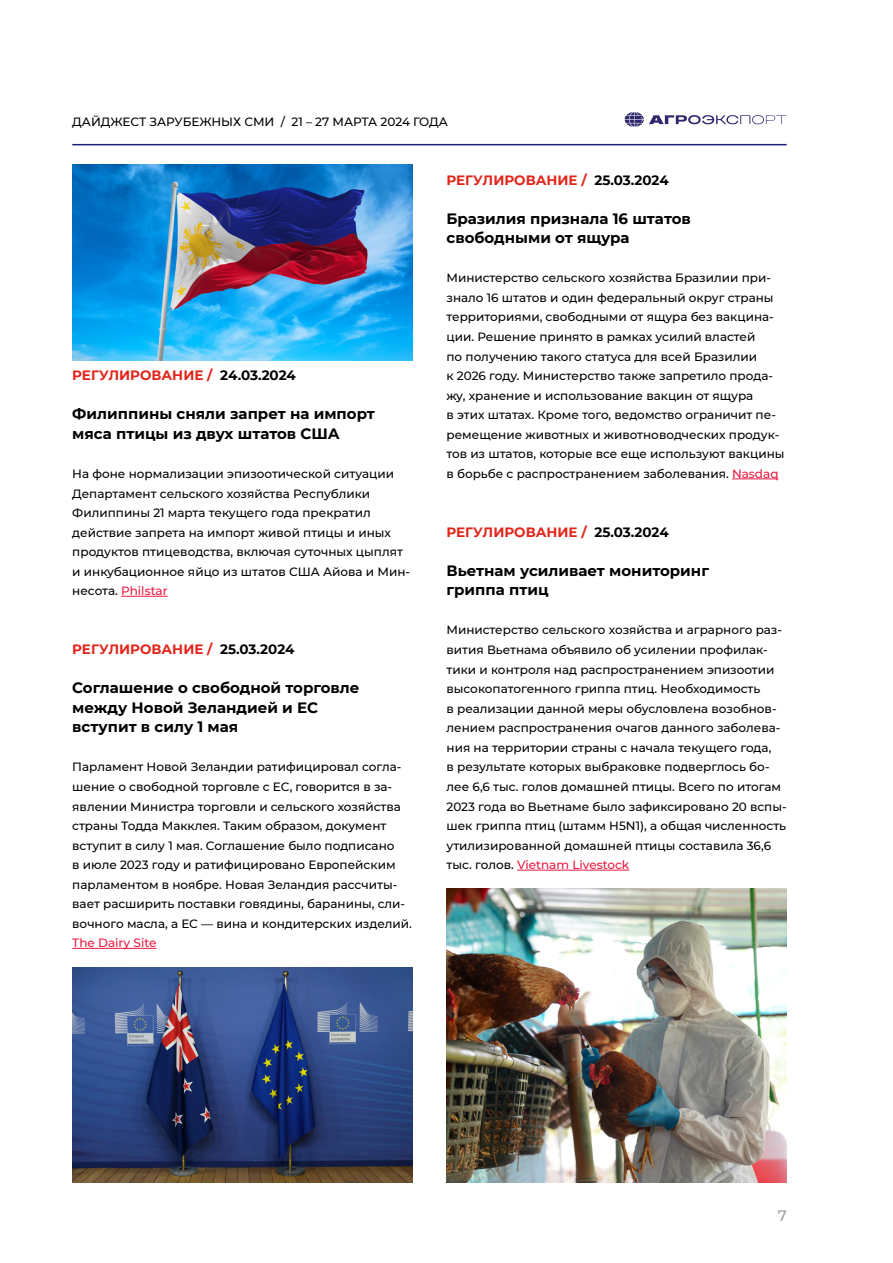
<style>
.page{position:relative;width:893px;height:1263px;background:#fff}
.page>*{position:absolute;margin:0;border:0;box-sizing:border-box;transform-origin:0 0}
.текст_новостей_недел{font:700 15px/19.5px "Montserrat";color:#000}
.t1{font:500 15px "Montserrat";color:#9d9d9c}
.даты_и_разделы{font:700 13.5px "Montserrat";color:#e1251b}
.основной_текст{font:500 12px/19.5px "Montserrat";color:#000}
.Дайджест_росс_сми{font:500 12px "Montserrat";letter-spacing:-.005em;color:#000}
.s1{color:#000}
.s2{color:#ed1941}
</style>
<div class="page">
<hr style="left:72px;top:144px;width:715px;height:1px;background:#1c207a">
<svg style="left:625px;top:112px;width:162px;height:15px"></svg>
<hr style="left:121px;top:596px;width:47px;height:1px;background:#ed1941">
<hr style="left:72px;top:948px;width:84px;height:1px;background:#ed1941">
<img style="left:72px;top:967px;width:340px;height:215px">
<img style="left:446px;top:889px;width:341px;height:293px">
<img style="left:72px;top:165px;width:340px;height:196px">
<hr style="left:732px;top:479px;width:46px;height:1px;background:#ed1941">
<hr style="left:517px;top:870px;width:112px;height:1px;background:#ed1941">
<p class="Дайджест_росс_сми" style="left:72px;top:113px;width:377px">ДАЙДЖЕСТ ЗАРУБЕЖНЫХ СМИ / 21 – 27 МАРТА 2024 ГОДА</p>
<p class="даты_и_разделы" style="left:446px;top:170px;width:224px">РЕГУЛИРОВАНИЕ / <span class="s1">25.03.2024</span></p>
<p class="даты_и_разделы" style="left:72px;top:366px;width:225px">РЕГУЛИРОВАНИЕ / <span class="s1">24.03.2024</span></p>
<p class="текст_новостей_недел" style="left:72px;top:403px;width:304px">Филиппины сняли запрет на импорт мяса птицы из двух штатов США</p>
<p class="основной_текст" style="left:72px;top:463px;width:339px">На фоне нормализации эпизоотической ситуации Департамент сельского хозяйства Республики Филиппины 21 марта текущего года прекратил действие запрета на импорт живой птицы и иных продуктов птицеводства, включая суточных цыплят и инкубационное яйцо из штатов США Айова и Мин&shy;несота. <span class="s2">Philstar</span></p>
<p class="даты_и_разделы" style="left:72px;top:639px;width:224px">РЕГУЛИРОВАНИЕ / <span class="s1">25.03.2024</span></p>
<p class="текст_новостей_недел" style="left:72px;top:677px;width:289px">Соглашение о свободной торговле между Новой Зеландией и ЕС вступит в силу 1 мая</p>
<p class="основной_текст" style="left:72px;top:757px;width:341px">Парламент Новой Зеландии ратифицировал согла&shy;шение о свободной торговле с ЕС, говорится в за&shy;явлении Министра торговли и сельского хозяйства страны Тодда Макклея. Таким образом, документ вступит в силу 1 мая. Соглашение было подписано<br>в июле 2023 году и ратифицировано Европейским парламентом в ноябре. Новая Зеландия рассчиты&shy;вает расширить поставки говядины, баранины, сли&shy;вочного масла, а ЕС — вина и кондитерских изделий.<br><span class="s2">The Dairy Site</span></p>
<p class="текст_новостей_недел" style="left:446px;top:208px;width:246px">Бразилия признала 16 штатов свободными от ящура</p>
<p class="основной_текст" style="left:446px;top:268px;width:340px">Министерство сельского хозяйства Бразилии при&shy;знало 16 штатов и один федеральный округ страны территориями, свободными от ящура без вакцина&shy;ции. Решение принято в рамках усилий властей<br>по получению такого статуса для всей Бразилии<br>к 2026 году. Министерство также запретило прода&shy;жу, хранение и использование вакцин от ящура<br>в этих штатах. Кроме того, ведомство ограничит пе&shy;ремещение животных и животноводческих продук&shy;тов из штатов, которые все еще используют вакцины в борьбе с распространением заболевания. <span class="s2">Nasdaq</span></p>
<p class="даты_и_разделы" style="left:446px;top:522px;width:224px">РЕГУЛИРОВАНИЕ / <span class="s1">25.03.2024</span></p>
<p class="текст_новостей_недел" style="left:446px;top:560px;width:264px">Вьетнам усиливает мониторинг гриппа птиц</p>
<p class="основной_текст" style="left:446px;top:620px;width:342px">Министерство сельского хозяйства и аграрного раз&shy;вития Вьетнама объявило об усилении профилак&shy;тики и контроля над распространением эпизоотии высокопатогенного гриппа птиц. Необходимость<br>в реализации данной меры обусловлена возобнов&shy;лением распространения очагов данного заболева&shy;ния на территории страны с начала текущего года,<br>в результате которых выбраковке подверглось бо&shy;лее 6,6 тыс. голов домашней птицы. Всего по итогам 2023 года во Вьетнаме было зафиксировано 20 вспы&shy;шек гриппа птиц (штамм H5N1), а общая численность утилизированной домашней птицы составила 36,6 тыс. голов. <span class="s2">Vietnam Livestock</span></p>
<p class="t1" style="left:778px;top:1205px;width:10px">7</p>
</div>
